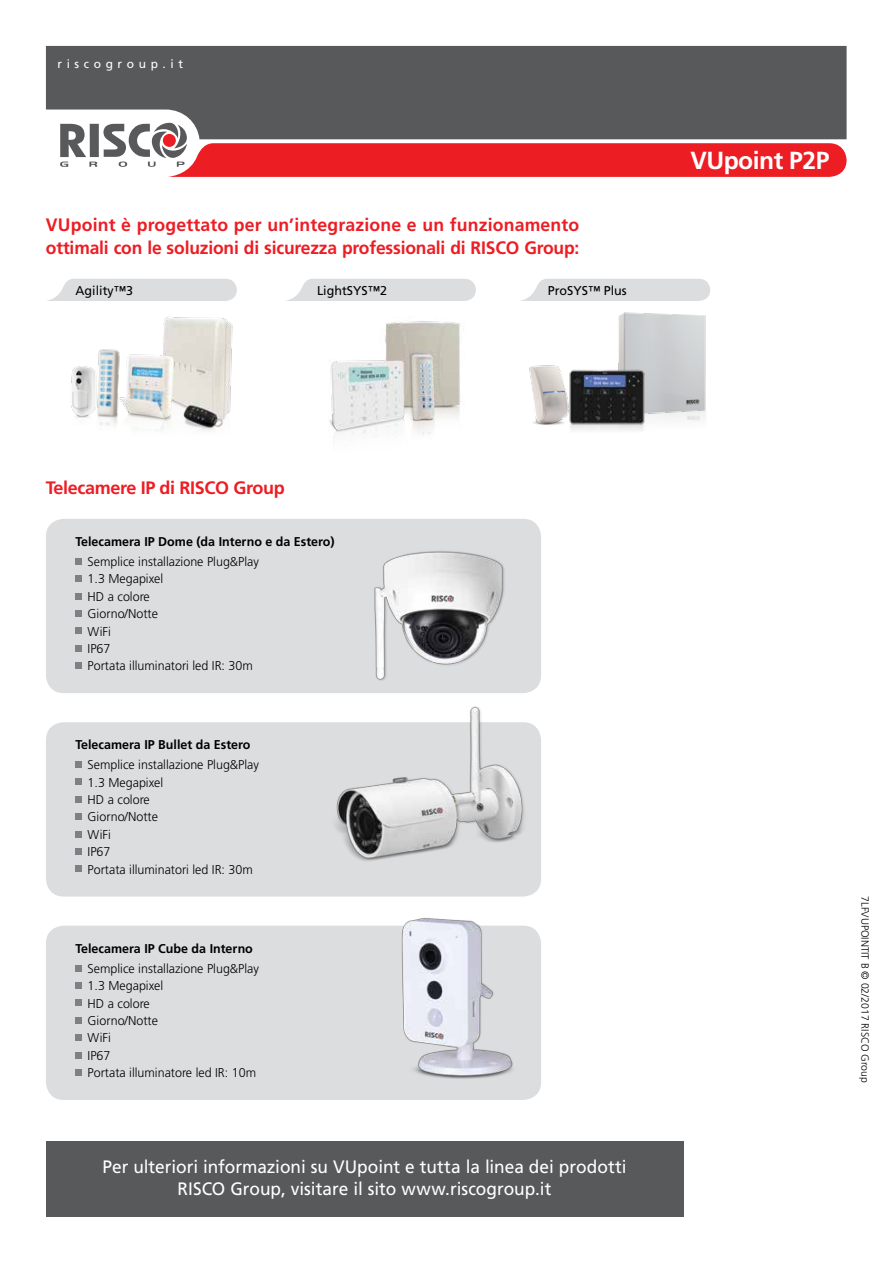
<style>
.page{position:relative;width:893px;height:1263px;background:#fff}
.page>*{position:absolute;margin:0;border:0;box-sizing:border-box;transform-origin:0 0}
.t1{font:700 24.75px "Frutiger";letter-spacing:-.02em;color:#fff}
.t2{font:700 18px/22.5px "Frutiger";letter-spacing:-.01em;color:#ed1d24}
.t3{font:18px/21.6px "Frutiger";color:#fff;text-align:center;scale:.96 1}
.t4{font:300 12.75px/17.4px "Frutiger";color:#000}
.t5{font:700 12.75px "Frutiger";color:#000}
.t6{font:12.75px "Frutiger";color:#000}
.t7{font:12px "Frutiger";letter-spacing:.385em;color:#fff}
.t8{font:300 10.5px "Frutiger";color:#000}
</style>
<div class="page">
<div style="left:46px;top:926px;width:495px;height:174px;background:#dcddde;border-radius:18px"></div>
<div style="left:46px;top:519px;width:495px;height:174px;background:#dcddde;border-radius:18px"></div>
<div style="left:46px;top:722px;width:495px;height:174px;background:#dcddde;border-radius:18px"></div>
<svg style="left:47px;top:279px;width:190px;height:22px;background:#dedfe0"></svg>
<svg style="left:286px;top:279px;width:190px;height:22px;background:#dedfe0"></svg>
<svg style="left:521px;top:279px;width:189px;height:22px;background:#dedfe0"></svg>
<div style="left:46px;top:46px;width:801px;height:78px;background:#58595b"></div>
<img style="left:374px;top:551px;width:131px;height:130px">
<svg style="left:76px;top:965px;width:6px;height:6px"></svg>
<div style="left:76px;top:982px;width:6px;height:7px;background:#7e8184"></div>
<svg style="left:76px;top:1000px;width:6px;height:6px"></svg>
<svg style="left:76px;top:1017px;width:6px;height:6px"></svg>
<div style="left:76px;top:1034px;width:6px;height:7px;background:#7e8184"></div>
<svg style="left:76px;top:1052px;width:6px;height:6px"></svg>
<div style="left:76px;top:1069px;width:6px;height:7px;background:#7e8184"></div>
<div style="left:76px;top:558px;width:6px;height:7px;background:#7e8184"></div>
<div style="left:76px;top:575px;width:6px;height:7px;background:#7e8184"></div>
<svg style="left:76px;top:593px;width:6px;height:6px"></svg>
<div style="left:76px;top:610px;width:6px;height:7px;background:#7e8184"></div>
<svg style="left:76px;top:628px;width:6px;height:6px"></svg>
<div style="left:76px;top:645px;width:6px;height:7px;background:#7e8184"></div>
<div style="left:76px;top:662px;width:6px;height:7px;background:#7e8184"></div>
<div style="left:76px;top:761px;width:6px;height:7px;background:#7e8184"></div>
<svg style="left:76px;top:779px;width:6px;height:6px"></svg>
<svg style="left:76px;top:796px;width:6px;height:6px"></svg>
<div style="left:76px;top:813px;width:6px;height:7px;background:#7e8184"></div>
<svg style="left:76px;top:831px;width:6px;height:6px"></svg>
<div style="left:76px;top:848px;width:6px;height:7px;background:#7e8184"></div>
<svg style="left:76px;top:866px;width:6px;height:6px"></svg>
<div style="left:90px;top:124px;width:9px;height:33px;background:#58595b"></div>
<svg style="left:103px;top:123px;width:744px;height:54px;background:#c25055"></svg>
<svg style="left:60px;top:124px;width:37px;height:43px"></svg>
<div style="left:46px;top:1141px;width:637px;height:76px;background:#58595b"></div>
<img style="left:618px;top:312px;width:88px;height:109px">
<img style="left:573px;top:365px;width:75px;height:64px">
<img style="left:71px;top:366px;width:18px;height:52px">
<img style="left:126px;top:317px;width:107px;height:114px">
<img style="left:89px;top:349px;width:37px;height:77px">
<img style="left:329px;top:321px;width:132px;height:116px">
<img style="left:529px;top:365px;width:44px;height:65px">
<img style="left:376px;top:917px;width:143px;height:162px">
<img style="left:336px;top:706px;width:205px;height:155px">
<p class="t7" style="left:57px;top:57px;width:127px">riscogroup.it</p>
<h2 class="t2" style="left:46px;top:213px;width:535px">VUpoint è progettato per un’integrazione e un funzionamento ottimali con le soluzioni di sicurezza professionali di RISCO Group:</h2>
<p class="t6" style="left:76px;top:283px;width:59px">Agility™3</p>
<p class="t6" style="left:317px;top:283px;width:71px">LightSYS™2</p>
<p class="t6" style="left:548px;top:283px;width:81px">ProSYS™ Plus</p>
<h1 class="t1" style="left:690px;top:146px;width:141px">VUpoint P2P</h1>
<h2 class="t2" style="left:46px;top:477px;width:240px">Telecamere IP di RISCO Group</h2>
<p class="t5" style="left:76px;top:534px;width:261px">Telecamera IP Dome (da Interno e da Estero)</p>
<p class="t4" style="left:88px;top:553px;width:173px">Semplice installazione Plug&amp;Play<br>1.3 Megapixel<br>HD a colore<br>Giorno/Notte<br>WiFi<br>IP67<br>Portata illuminatori led IR: 30m</p>
<p class="t5" style="left:76px;top:737px;width:176px">Telecamera IP Bullet da Estero</p>
<p class="t4" style="left:88px;top:756px;width:173px">Semplice installazione Plug&amp;Play<br>1.3 Megapixel<br>HD a colore<br>Giorno/Notte<br>WiFi<br>IP67<br>Portata illuminatori led IR: 30m</p>
<p class="t5" style="left:76px;top:941px;width:179px">Telecamera IP Cube da Interno</p>
<p class="t4" style="left:88px;top:960px;width:173px">Semplice installazione Plug&amp;Play<br>1.3 Megapixel<br>HD a colore<br>Giorno/Notte<br>WiFi<br>IP67<br>Portata illuminatore led IR: 10m</p>
<h2 class="t3" style="left:102px;top:1156px;width:547px">Per ulteriori informazioni su VUpoint e tutta la linea dei prodotti<br>RISCO Group, visitare il sito www.riscogroup.it</h2>
<p class="t8" style="left:871px;top:896px;width:188px;rotate:90deg">7LFVUPOINTIT B © 02/2017 RISCO Group</p>
</div>
